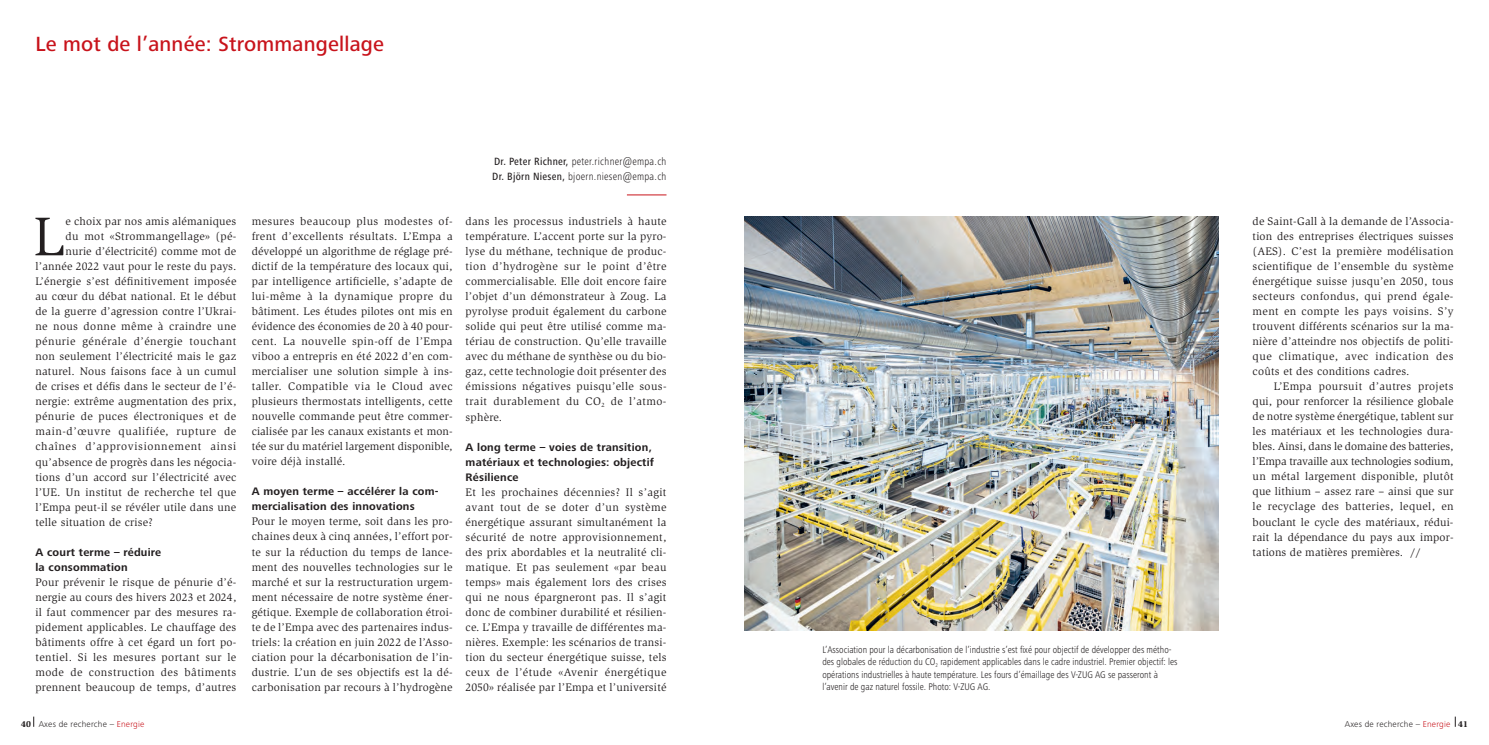
<style>
.page{position:relative;width:1489px;height:745px;background:#fff}
.page>*{position:absolute;margin:0;border:0;box-sizing:border-box;transform-origin:0 0}
.t1{font:56px "Slimbach Std";color:#231f20}
.t2{font:500 21.25px "Frutiger Next Pro";letter-spacing:.01em;color:#c8131b}
.t3{font:11.25px/15px "Slimbach Std";letter-spacing:.02em;color:#231f20;text-align:justify}
.t4{font:700 11.25px/15px "Frutiger Next Pro";letter-spacing:.02em;color:#231f20}
.t5{font:11.25px "Slimbach Std";letter-spacing:.045em;color:#231f20}
.t6{font:11.25px "Slimbach Std";letter-spacing:.05em;color:#231f20}
.t7{font:11.25px "Slimbach Std";letter-spacing:.06em;color:#231f20}
.t8{font:300 condensed 10.88px/15px "Frutiger Next Pro";letter-spacing:.025em;color:#231f20}
.t9{font:300 condensed 10px/12.5px "Frutiger Next Pro";color:#231f20}
.t10{font:300 8.75px "Frutiger Next Pro";letter-spacing:.025em;color:#231f20}
.s1{font-family:"Slimbach Std";font-weight:900}
.s2{color:#c8131b}
.s3{font-weight:500}
</style>
<div class="page">
<hr style="left:627px;top:194px;width:39px;height:1px;background:#c8131b">
<img style="left:744px;top:216px;width:474px;height:414px">
<h2 class="t2" style="left:35px;top:32px;width:350px">Le mot de l’année: Strommangellage</h2>
<h1 class="t1" style="left:33px;top:204px;width:33px">L</h1>
<p class="t3" style="left:66px;top:214px;width:172px">e choix par nos amis alémaniques</p>
<p class="t3" style="left:66px;top:229px;width:172px">du mot «Strommangellage» (pé-</p>
<p class="t3" style="left:66px;top:244px;width:172px">nurie d’électricité) comme mot de</p>
<p class="t3" style="left:35px;top:259px;width:202px">l’année 2022 vaut pour le reste du pays.</p>
<p class="t3" style="left:35px;top:274px;width:202px">L’énergie s’est définitivement imposée</p>
<p class="t3" style="left:35px;top:289px;width:202px">au cœur du débat national. Et le début</p>
<p class="t3" style="left:35px;top:304px;width:202px">de la guerre d’agression contre l’Ukrai-</p>
<p class="t3" style="left:35px;top:319px;width:202px">ne nous donne même à craindre une</p>
<p class="t5" style="left:35px;top:335px;width:202px">pénurie générale d’énergie touchant</p>
<p class="t3" style="left:35px;top:349px;width:202px">non seulement l’électricité mais le gaz</p>
<p class="t3" style="left:35px;top:364px;width:202px">naturel. Nous faisons face à un cumul</p>
<p class="t3" style="left:35px;top:379px;width:201px">de crises et défis dans le secteur de l’é-</p>
<p class="t3" style="left:35px;top:394px;width:202px">nergie: extrême augmentation des prix,</p>
<p class="t3" style="left:35px;top:409px;width:202px">pénurie de puces électroniques et de</p>
<p class="t6" style="left:35px;top:425px;width:202px">main-d’œuvre qualifiée, rupture de</p>
<p class="t7" style="left:35px;top:440px;width:202px">chaînes d’approvisionnement ainsi</p>
<p class="t3" style="left:35px;top:454px;width:202px">qu’absence de progrès dans les négocia-</p>
<p class="t3" style="left:35px;top:469px;width:202px">tions d’un accord sur l’électricité avec</p>
<p class="t3" style="left:35px;top:484px;width:202px">l’UE. Un institut de recherche tel que</p>
<p class="t3" style="left:35px;top:499px;width:202px">l’Empa peut-il se révéler utile dans une</p>
<p class="t3" style="left:35px;top:514px;width:119px">telle situation de crise?</p>
<p class="t4" style="left:35px;top:544px;width:127px">A court terme – réduire la consommation</p>
<p class="t3" style="left:35px;top:574px;width:202px">Pour prévenir le risque de pénurie d’é&shy;nergie au cours des hivers 2023 et 2024, il faut commencer par des mesures ra&shy;pidement applicables. Le chauffage des bâtiments offre à cet égard un fort po&shy;tentiel. Si les mesures portant sur le mode de construction des bâtiments prennent beaucoup de temps, d’autres</p>
<p class="t10" style="left:21px;top:718px;width:124px"><span class="s1">40</span> Axes de recherche – <span class="s2">Energie</span></p>
<p class="t8" style="left:492px;top:154px;width:176px"><span class="s3">Dr. Peter Richner,</span> peter.richner@empa.ch<br><span class="s3">Dr. Björn Niesen,</span> bjoern.niesen@empa.ch</p>
<p class="t3" style="left:252px;top:214px;width:202px">mesures beaucoup plus modestes of&shy;frent d’excellents résultats. L’Empa a développé un algorithme de réglage pré&shy;dictif de la température des locaux qui, par intelligence artificielle, s’adapte de lui-même à la dynamique propre du bâtiment. Les études pilotes ont mis en évidence des économies de 20 à 40 pour&shy;cent. La nouvelle spin-off de l’Empa viboo a entrepris en été 2022 d’en com&shy;mercialiser une solution simple à ins&shy;taller. Compatible via le Cloud avec plusieurs thermostats intelligents, cette nouvelle commande peut être commer&shy;cialisée par les canaux existants et mon&shy;tée sur du matériel largement disponible, voire déjà installé.</p>
<p class="t4" style="left:252px;top:484px;width:188px">A moyen terme – accélérer la com&shy;mercialisation des innovations</p>
<p class="t3" style="left:252px;top:514px;width:202px">Pour le moyen terme, soit dans les pro&shy;chaines deux à cinq années, l’effort por&shy;te sur la réduction du temps de lance&shy;ment des nouvelles technologies sur le marché et sur la restructuration urgem&shy;ment nécessaire de notre système éner&shy;gétique. Exemple de collaboration étroi&shy;te de l’Empa avec des partenaires indus&shy;triels: la création en juin 2022 de l’Asso&shy;ciation pour la décarbonisation de l’in&shy;dustrie. L’un de ses objectifs est la dé&shy;carbonisation par recours à l’hydrogène</p>
<p class="t3" style="left:465px;top:214px;width:202px">dans les processus industriels à haute température. L’accent porte sur la pyro&shy;lyse du méthane, technique de produc&shy;tion d’hydrogène sur le point d’être commercialisable. Elle doit encore faire l’objet d’un démonstrateur à Zoug. La pyrolyse produit également du carbone solide qui peut être utilisé comme ma&shy;tériau de construction. Qu’elle travaille avec du méthane de synthèse ou du bio&shy;gaz, cette technologie doit présenter des émissions négatives puisqu’elle sous&shy;trait durablement du CO<sub>2</sub> de l’atmo&shy;sphère.</p>
<p class="t4" style="left:465px;top:439px;width:190px">A long terme – voies de transition, matériaux et technologies: objectif<br>Résilience</p>
<p class="t3" style="left:465px;top:484px;width:202px">Et les prochaines décennies? Il s’agit avant tout de se doter d’un système énergétique assurant simultanément la sécurité de notre approvisionnement, des prix abordables et la neutralité cli&shy;matique. Et pas seulement «par beau temps» mais également lors des crises qui ne nous épargneront pas. Il s’agit donc de combiner durabilité et résilien&shy;ce. L’Empa y travaille de différentes ma&shy;nières. Exemple: les scénarios de transi&shy;tion du secteur énergétique suisse, tels ceux de l’étude «Avenir énergétique 2050» réalisée par l’Empa et l’université</p>
<p class="t9" style="left:822px;top:643px;width:356px">L’Association pour la décarbonisation de l’industrie s’est fixé pour objectif de développer des métho&shy;des globales de réduction du CO<sub>2</sub> rapidement applicables dans le cadre industriel. Premier objectif: les opérations industrielles à haute température. Les fours d’émaillage des V-ZUG AG se passeront à l’avenir de gaz naturel fossile. Photo: V-ZUG AG.</p>
<p class="t3" style="left:1252px;top:214px;width:202px">de Saint-Gall à la demande de l’Associa&shy;tion des entreprises électriques suisses (AES). C’est la première modélisation scientifique de l’ensemble du système énergétique suisse jusqu’en 2050, tous secteurs confondus, qui prend égale&shy;ment en compte les pays voisins. S’y trouvent différents scénarios sur la ma&shy;nière d’atteindre nos objectifs de politi&shy;que climatique, avec indication des coûts et des conditions cadres.</p>
<p class="t3" style="left:1252px;top:379px;width:202px;text-indent:21px">L’Empa poursuit d’autres projets qui, pour renforcer la résilience globale de notre système énergétique, tablent sur les matériaux et les technologies dura&shy;bles. Ainsi, dans le domaine des batteries, l’Empa travaille aux technologies sodium, un métal largement disponible, plutôt que lithium – assez rare – ainsi que sur le recyclage des batteries, lequel, en bouclant le cycle des matériaux, rédui&shy;rait la dépendance du pays aux impor&shy;tations de matières premières. //</p>
<p class="t10" style="left:1344px;top:718px;width:125px">Axes de recherche – <span class="s2">Energie</span> <span class="s1">41</span></p>
</div>
